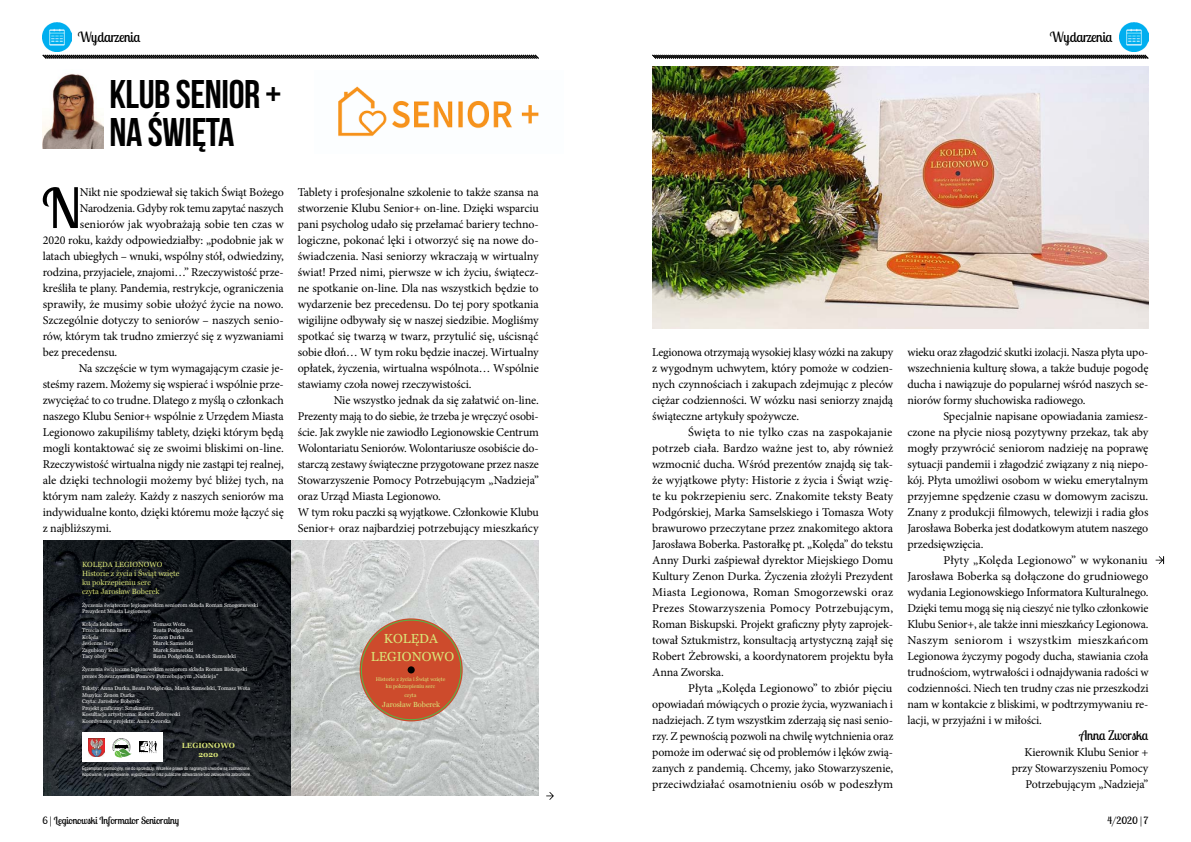
<style>
.page{position:relative;width:1191px;height:842px;background:#fff}
.page>*{position:absolute;margin:0;border:0;box-sizing:border-box;transform-origin:0 0}
.t1{font:54.6px "Lobster Two";color:#000}
.t2{font:700 40px/38px "Bebas Neue";letter-spacing:-.01em;color:#000}
.t3{font:14px "Lobster Two";letter-spacing:-.025em;color:#000}
.t4{font:13.1px "Georgia";color:#d9e478}
.t5{font:13px "Lobster Two";letter-spacing:-.02em;color:#000}
.t6{font:12px/16px "Minion Pro";letter-spacing:-.01em;color:#000;text-align:justify}
.t7{font:10px "Lobster Two";letter-spacing:-.025em;color:#000}
.t8{font:7.5px/9px "Georgia";color:#d9e478}
.t9{font:700 7.5px/9px "Georgia";color:#d9e478;text-align:center}
.t10{font:7.4px "Georgia";color:#d9e478}
.t11{font:5.4px/6.4px "Georgia";color:#fff}
.t12{font:5.4px/6.4px "Georgia";color:#d9e478;text-align:center}
.t13{font:4.7px/5.6px "Te X Gyre Heros Condensed";color:#fff}
</style>
<div class="page">
<svg style="left:652px;top:54px;width:497px;height:5px;background:#565656"></svg>
<img style="left:43px;top:23px;width:28px;height:29px">
<svg style="left:42px;top:54px;width:497px;height:5px;background:#5b5b5b"></svg>
<img style="left:1119px;top:23px;width:29px;height:29px">
<svg style="left:546px;top:792px;width:8px;height:8px"></svg>
<img style="left:43px;top:74px;width:60px;height:74px">
<img style="left:338px;top:86px;width:201px;height:51px">
<img style="left:43px;top:541px;width:495px;height:255px">
<div style="left:82px;top:732px;width:81px;height:30px;background:#fff"></div>
<svg style="left:112px;top:738px;width:20px;height:20px"></svg>
<svg style="left:139px;top:741px;width:18px;height:12px"></svg>
<img style="left:88px;top:738px;width:16px;height:19px">
<div style="left:360px;top:618px;width:103px;height:103px;background:#cd4b2c;border-radius:50%"></div>
<div style="left:407px;top:666px;width:8px;height:7px;background:#000;border-radius:50%"></div>
<img style="left:652px;top:66px;width:496px;height:263px">
<svg style="left:1155px;top:556px;width:9px;height:8px"></svg>
<p class="t3" style="left:78px;top:28px;width:64px">Wydarzenia</p>
<p class="t3" style="left:1050px;top:28px;width:64px">Wydarzenia</p>
<h2 class="t2" style="left:109px;top:74px;width:173px">KLUB SENIOR +<br>NA ŚWIĘTA</h2>
<h1 class="t1" style="left:42px;top:173px;width:40px">N</h1>
<p class="t6" style="left:80px;top:184px;width:205px">Nikt nie spodziewał się takich Świąt Bożego</p>
<p class="t6" style="left:80px;top:200px;width:205px">Narodzenia. Gdyby rok temu zapytać naszych</p>
<p class="t6" style="left:80px;top:216px;width:205px">seniorów jak wyobrażają sobie ten czas w</p>
<p class="t6" style="left:43px;top:232px;width:242px">2020 roku, każdy odpowiedziałby: „podobnie jak w</p>
<p class="t6" style="left:43px;top:248px;width:242px">latach ubiegłych – wnuki, wspólny stół, odwiedziny,</p>
<p class="t6" style="left:43px;top:264px;width:242px">rodzina, przyjaciele, znajomi…” Rzeczywistość prze-</p>
<p class="t6" style="left:43px;top:280px;width:242px">kreśliła te plany. Pandemia, restrykcje, ograniczenia</p>
<p class="t6" style="left:43px;top:296px;width:242px">sprawiły, że musimy sobie ułożyć życie na nowo.</p>
<p class="t6" style="left:43px;top:312px;width:242px">Szczególnie dotyczy to seniorów – naszych senio-</p>
<p class="t6" style="left:43px;top:328px;width:242px">rów, którym tak trudno zmierzyć się z wyzwaniami</p>
<p class="t6" style="left:43px;top:344px;width:76px">bez precedensu.</p>
<p class="t6" style="left:79px;top:360px;width:206px">Na szczęście w tym wymagającym czasie je-</p>
<p class="t6" style="left:43px;top:376px;width:242px">steśmy razem. Możemy się wspierać i wspólnie prze-</p>
<p class="t6" style="left:43px;top:392px;width:242px">zwyciężać to co trudne. Dlatego z myślą o członkach</p>
<p class="t6" style="left:43px;top:408px;width:242px">naszego Klubu Senior+ wspólnie z Urzędem Miasta</p>
<p class="t6" style="left:43px;top:424px;width:242px">Legionowo zakupiliśmy tablety, dzięki którym będą</p>
<p class="t6" style="left:43px;top:440px;width:242px">mogli kontaktować się ze swoimi bliskimi on-line.</p>
<p class="t6" style="left:43px;top:456px;width:242px">Rzeczywistość wirtualna nigdy nie zastąpi tej realnej,</p>
<p class="t6" style="left:43px;top:472px;width:242px">ale dzięki technologii możemy być bliżej tych, na</p>
<p class="t6" style="left:43px;top:488px;width:242px">którym nam zależy. Każdy z naszych seniorów ma</p>
<p class="t6" style="left:43px;top:504px;width:242px">indywidualne konto, dzięki któremu może łączyć się</p>
<p class="t6" style="left:43px;top:520px;width:70px">z najbliższymi.</p>
<p class="t8" style="left:82px;top:560px;width:99px">KOLĘDA LEGIONOWO<br>Historie z życia i Świąt wzięte ku pokrzepieniu serc<br>czyta Jarosław Boberek</p>
<p class="t11" style="left:82px;top:601px;width:178px">Życzenia świąteczne legionowskim seniorom składa Roman Smogorzewski<br>Prezydent Miasta Legionowo</p>
<p class="t11" style="left:82px;top:621px;width:42px">Kolęda lockdown</p>
<p class="t11" style="left:153px;top:621px;width:34px">Tomasz Wota</p>
<p class="t11" style="left:82px;top:627px;width:50px">Trzecia strona lustra</p>
<p class="t11" style="left:153px;top:627px;width:41px">Beata Podgórska</p>
<p class="t11" style="left:82px;top:633px;width:18px">Kolęda</p>
<p class="t11" style="left:153px;top:633px;width:33px">Zenon Durka</p>
<p class="t11" style="left:82px;top:640px;width:34px">Jesienne listy</p>
<p class="t11" style="left:153px;top:640px;width:42px">Marek Samselski</p>
<p class="t11" style="left:82px;top:646px;width:37px">Zagubiony król</p>
<p class="t11" style="left:153px;top:646px;width:42px">Marek Samselski</p>
<p class="t11" style="left:82px;top:653px;width:27px">Tacy oboje</p>
<p class="t11" style="left:153px;top:653px;width:84px">Beata Podgórska, Marek Samselski</p>
<p class="t11" style="left:82px;top:666px;width:167px">Życzenia świąteczne legionowskim seniorom składa Roman Biskupski prezes Stowarzyszenia Pomocy Potrzebującym „Nadzieja”</p>
<p class="t11" style="left:82px;top:685px;width:170px">Teksty: Anna Durka, Beata Podgórska, Marek Samselski, Tomasz Wota Muzyka: Zenon Durka<br>Czyta: Jarosław Boberek<br>Projekt graficzny: Sztukmistrz<br>Kosultacja artystyczna: Robert Żebrowski<br>Koordynator projektu: Anna Zworska</p>
<p class="t9" style="left:182px;top:740px;width:55px">LEGIONOWO<br>2020</p>
<p class="t13" style="left:82px;top:765px;width:171px">Egzemplarz promocyjny, nie do sprzedaży. Wszelkie prawa do nagranych utworów są zastrzeżone.<br>Kopiowanie, wynajmowanie, wypożyczanie oraz publiczne odtwarzanie bez zezwolenia zabronione.</p>
<p class="t6" style="left:298px;top:184px;width:242px">Tablety i profesjonalne szkolenie to także szansa na stworzenie Klubu Senior+ on-line. Dzięki wsparciu pani psycholog udało się przełamać bariery techno&shy;logiczne, pokonać lęki i otworzyć się na nowe do&shy;świadczenia. Nasi seniorzy wkraczają w wirtualny świat! Przed nimi, pierwsze w ich życiu, świątecz&shy;ne spotkanie on-line. Dla nas wszystkich będzie to wydarzenie bez precedensu. Do tej pory spotkania wigilijne odbywały się w naszej siedzibie. Mogliśmy spotkać się twarzą w twarz, przytulić się, uścisnąć sobie dłoń… W tym roku będzie inaczej. Wirtualny opłatek, życzenia, wirtualna wspólnota… Wspólnie stawiamy czoła nowej rzeczywistości.</p>
<p class="t6" style="left:298px;top:392px;width:243px;text-align:left;text-indent:36px">Nie wszystko jednak da się załatwić on-line.<br>Prezenty mają to do siebie, że trzeba je wręczyć osobi&shy;ście. Jak zwykle nie zawiodło Legionowskie Centrum Wolontariatu Seniorów. Wolontariusze osobiście do&shy;starczą zestawy świąteczne przygotowane przez nasze Stowarzyszenie Pomocy Potrzebującym „Nadzieja” oraz Urząd Miasta Legionowo.<br>W tym roku paczki są wyjątkowe. Członkowie Klubu Senior+ oraz najbardziej potrzebujący mieszkańcy</p>
<p class="t4" style="left:384px;top:629px;width:56px">KOLĘDA</p>
<p class="t12" style="left:376px;top:676px;width:71px">Historie z życia i Świąt wzięte ku pokrzepieniu serc</p>
<p class="t12" style="left:404px;top:691px;width:14px">czyta</p>
<p class="t10" style="left:382px;top:699px;width:59px">Jarosław Boberek</p>
<p class="t4" style="left:371px;top:647px;width:85px">LEGIONOWO</p>
<p class="t6" style="left:652px;top:344px;width:242px">Legionowa otrzymają wysokiej klasy wózki na zakupy z wygodnym uchwytem, który pomoże w codzien&shy;nych czynnościach i zakupach zdejmując z pleców ciężar codzienności. W wózku nasi seniorzy znajdą świąteczne artykuły spożywcze.</p>
<p class="t6" style="left:652px;top:424px;width:243px;text-indent:36px">Święta to nie tylko czas na zaspokajanie potrzeb ciała. Bardzo ważne jest to, aby również wzmocnić ducha. Wśród prezentów znajdą się tak&shy;że wyjątkowe płyty: Historie z życia i Świąt wzię&shy;te ku pokrzepieniu serc. Znakomite teksty Beaty Podgórskiej, Marka Samselskiego i Tomasza Woty brawurowo przeczytane przez znakomitego aktora Jarosława Boberka. Pastorałkę pt. „Kolęda” do tekstu Anny Durki zaśpiewał dyrektor Miejskiego Domu Kultury Zenon Durka. Życzenia złożyli Prezydent Miasta Legionowa, Roman Smogorzewski oraz Prezes Stowarzyszenia Pomocy Potrzebującym, Roman Biskupski. Projekt graficzny płyty zaprojek&shy;tował Sztukmistrz, konsultacją artystyczną zajął się Robert Żebrowski, a koordynatorem projektu była Anna Zworska.</p>
<p class="t6" style="left:652px;top:680px;width:243px;text-indent:36px">Płyta „Kolęda Legionowo” to zbiór pięciu opowiadań mówiących o prozie życia, wyzwaniach i nadziejach. Z tym wszystkim zderzają się nasi senio&shy;rzy. Z pewnością pozwoli na chwilę wytchnienia oraz pomoże im oderwać się od problemów i lęków zwią&shy;zanych z pandemią. Chcemy, jako Stowarzyszenie, przeciwdziałać osamotnieniu osób w podeszłym</p>
<p class="t6" style="left:907px;top:344px;width:242px">wieku oraz złagodzić skutki izolacji. Nasza płyta upo&shy;wszechnienia kulturę słowa, a także buduje pogodę ducha i nawiązuje do popularnej wśród naszych se&shy;niorów formy słuchowiska radiowego.</p>
<p class="t6" style="left:907px;top:408px;width:242px;text-indent:36px">Specjalnie napisane opowiadania zamiesz&shy;czone na płycie niosą pozytywny przekaz, tak aby mogły przywrócić seniorom nadzieję na poprawę sytuacji pandemii i złagodzić związany z nią niepo&shy;kój. Płyta umożliwi osobom w wieku emerytalnym przyjemne spędzenie czasu w domowym zaciszu.<br>Znany z produkcji filmowych, telewizji i radia głos Jarosława Boberka jest dodatkowym atutem naszego przedsięwzięcia.</p>
<p class="t6" style="left:907px;top:552px;width:243px;text-indent:36px">Płyty „Kolęda Legionowo” w wykonaniu Jarosława Boberka są dołączone do grudniowego wydania Legionowskiego Informatora Kulturalnego.<br>Dzięki temu mogą się nią cieszyć nie tylko członkowie Klubu Senior+, ale także inni mieszkańcy Legionowa.<br>Naszym seniorom i wszystkim mieszkańcom Legionowa życzymy pogody ducha, stawiania czoła trudnościom, wytrwałości i odnajdywania radości w codzienności. Niech ten trudny czas nie przeszkodzi nam w kontakcie z bliskimi, w podtrzymywaniu re&shy;lacji, w przyjaźni i w miłości.</p>
<p class="t5" style="left:1079px;top:727px;width:70px">Anna Zworska</p>
<p class="t6" style="left:1011px;top:744px;width:138px;text-align:right">Kierownik Klubu Senior + przy Stowarzyszeniu Pomocy<br>Potrzebującym „Nadzieja”</p>
<p class="t7" style="left:43px;top:814px;width:138px">6 | Legionowski Informator Senioralny</p>
<p class="t7" style="left:1107px;top:814px;width:43px">4/2020 | 7</p>
</div>
